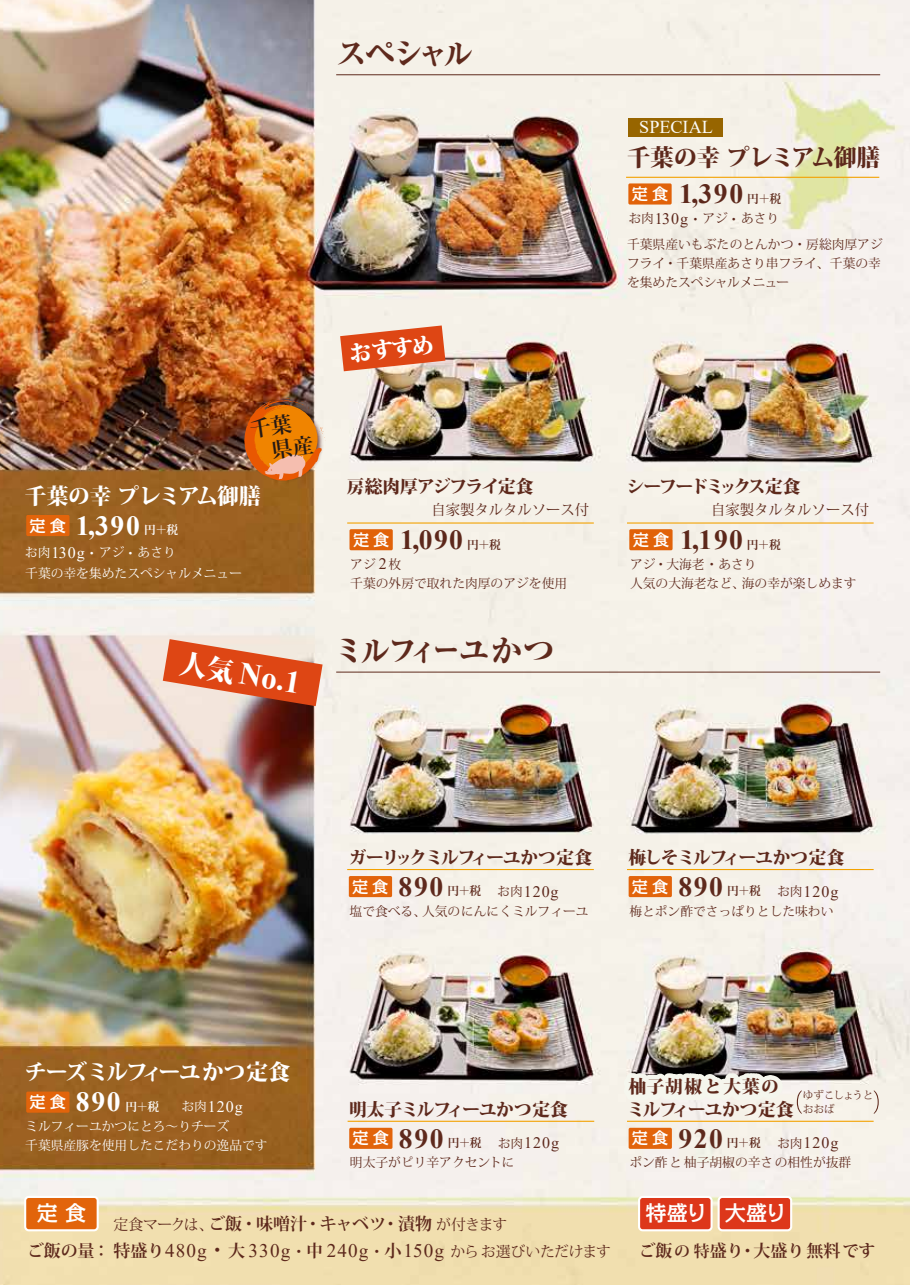
<style>
.page{position:relative;width:910px;height:1285px;background:#fff}
.page>*{position:absolute;margin:0;border:0;box-sizing:border-box;transform-origin:0 0}
.t1{font:700 31.2px "Times New Roman";color:#fff}
.t2{font:800 30.9px "Ryumin Pr 5";letter-spacing:-.11em;color:#5e291c}
.t3{font:700 27.6px "Times New Roman";letter-spacing:.06em;color:#5d281b}
.t4{font:700 27.6px "Times New Roman";letter-spacing:.06em;color:#5e291c}
.t5{font:700 27.6px "Times New Roman";letter-spacing:.06em;color:#fff}
.t6{font:800 23.4px "Koz Min Pro";letter-spacing:-.02em;color:#5d281b}
.t7{font:800 22.35px "Koz Min Pro";color:#fff}
.t8{font:800 21.75px "Koz Min Pro";letter-spacing:-.04em;color:#fff}
.t9{font:800 21.75px "Koz Min Pro";letter-spacing:-.02em;color:#fff}
.t10{font:500 21.3px "Kakumin Pro";letter-spacing:-.045em;color:#fff}
.t11{font:700 21.15px/23.2px "Koz Min Pro";color:#241915}
.t12{font:19.2px "Times New Roman";letter-spacing:.06em;color:#5d281c}
.t13{font:18.15px "Times New Roman";color:#fbfbf9}
.t14{font:800 17.7px "Koz Min Pro";letter-spacing:-.06em;color:#5e291c}
.t15{font:800 17.7px "Koz Min Pro";letter-spacing:-.06em;color:#5d281b}
.t16{font:800 17.7px "Koz Min Pro";letter-spacing:-.15em;color:#5d281b}
.t17{font:800 17.7px "Koz Min Pro";letter-spacing:.065em;color:#5e291c}
.t18{font:700 16.95px "Koz Min Pro";color:#5d281c}
.t19{font:500 16.35px "Kakumin Pro";letter-spacing:.235em;color:#fff}
.t20{font:15.9px "Times New Roman";letter-spacing:.06em;color:#5d281c}
.t21{font:15.9px "Times New Roman";color:#fff}
.t22{font:14.4px "Koz Min Pro";color:#5d281b}
.t23{font:12.75px/19.2px "Koz Min Pro";color:#5d281b}
.t24{font:12.75px "Koz Min Pro";color:#5e291c}
.t25{font:12.75px/19.2px "Koz Min Pro";color:#fff}
.t26{font:700 11.7px "Koz Min Pro";color:#5e291c}
.t27{font:700 11.7px "Koz Min Pro";color:#5d281b}
.t28{font:700 11.7px "Koz Min Pro";color:#fff}
.t29{font:10.65px/13.8px "Koz Min Pro";letter-spacing:-.02em;color:#5d281b}
.s1{font-family:"Times New Roman";font-size:15.9px}
.s2{font-family:"Koz Min Pro";font-weight:800;font-size:27.6px}
.s3{font-family:"Kakumin Pro";font-weight:500;font-size:16.35px;color:#fff}
.s4{font-family:"Times New Roman";font-size:15.9px;color:#5d271b}
.s5{color:#5d271b}
.s6{font-family:"Koz Min Pro";font-size:12.75px}
.s7{font-family:"Koz Min Pro";font-size:12.75px;color:#5e291c}
.s8{font-weight:400;font-size:14.85px}
.s9{font-family:"Koz Min Pro";font-weight:700;font-size:16.95px}
.s10{font-family:"Koz Min Pro";font-weight:700}
.s11{font-family:"Koz Min Pro";font-weight:500;font-size:14.85px}
.s12{font-family:"Koz Min Pro";font-size:14.85px}
.s13{font-size:15.9px}
</style>
<div class="page">
<img style="left:0;top:0;width:910px;height:1284px">
<hr style="left:627px;top:1120px;width:247px;height:1px;background:#f3a100">
<div style="left:629px;top:1127px;width:43px;height:21px;background:#e2640b;border-radius:2px"></div>
<img style="left:613px;top:924px;width:175px;height:202px">
<hr style="left:627px;top:868px;width:247px;height:1px;background:#f3a100">
<div style="left:629px;top:875px;width:43px;height:22px;background:#e2640b;border-radius:2px"></div>
<hr style="left:348px;top:1120px;width:246px;height:1px;background:#f3a100">
<div style="left:349px;top:1127px;width:43px;height:21px;background:#e2640b;border-radius:2px"></div>
<div style="left:26px;top:1091px;width:44px;height:21px;background:#e2640b;border-radius:2px"></div>
<hr style="left:336px;top:671px;width:544px;height:1px;background:#5e2a1c">
<svg style="left:163px;top:639px;width:160px;height:67px;background:#e17f5d"></svg>
<div style="left:24px;top:1195px;width:75px;height:36px;border:4px solid #fff;border-radius:3px"></div>
<div style="left:26px;top:1197px;width:71px;height:31px;background:#e2640b;border-radius:3px"></div>
<hr style="left:626px;top:177px;width:253px;height:1px;background:#f3a100">
<div style="left:628px;top:183px;width:44px;height:21px;background:#e16209;border-radius:2px"></div>
<div style="left:628px;top:118px;width:95px;height:18px;background:#976500"></div>
<hr style="left:336px;top:74px;width:544px;height:1px;background:#5e2a1c">
<hr style="left:347px;top:868px;width:247px;height:1px;background:#f3a100">
<div style="left:349px;top:875px;width:43px;height:22px;background:#e2640b;border-radius:2px"></div>
<hr style="left:627px;top:522px;width:247px;height:1px;background:#f3a100">
<div style="left:629px;top:529px;width:44px;height:21px;background:#e16209;border-radius:2px"></div>
<hr style="left:347px;top:522px;width:247px;height:1px;background:#f3a100">
<div style="left:349px;top:529px;width:44px;height:21px;background:#e16209;border-radius:2px"></div>
<div style="left:26px;top:515px;width:44px;height:21px;background:#e2640b;border-radius:2px"></div>
<svg style="left:797px;top:1090px;width:5px;height:23px"></svg>
<svg style="left:874px;top:1090px;width:5px;height:23px"></svg>
<img style="left:244px;top:480px;width:81px;height:3px">
<img style="left:244px;top:398px;width:81px;height:82px">
<div style="left:638px;top:1195px;width:75px;height:36px;border:4px solid #fff;border-radius:3px"></div>
<div style="left:640px;top:1197px;width:70px;height:31px;background:#dd371a;border-radius:3px"></div>
<div style="left:718px;top:1195px;width:74px;height:36px;border:4px solid #fff;border-radius:3px"></div>
<div style="left:720px;top:1197px;width:70px;height:31px;background:#dd371a;border-radius:3px"></div>
<svg style="left:340px;top:325px;width:105px;height:46px;background:#e26e46"></svg>
<h3 class="t11" style="left:267px;top:414px;width:44px;text-indent:-19px;rotate:-8deg">千葉県産</h3>
<h3 class="t9" style="left:25px;top:479px;width:237px">千葉の幸 プレミアム御膳</h3>
<h3 class="t5" style="left:76px;top:505px;width:65px">1,390</h3>
<p class="t28" style="left:144px;top:521px;width:35px">円＋税</p>
<p class="t25" style="left:25px;top:563px;width:218px">千葉の幸を集めたスペシャルメニュー</p>
<p class="t19" style="left:30px;top:512px;width:38px">定食</p>
<p class="t25" style="left:25px;top:542px;width:152px">お肉<span class="s1">130g</span>・アジ・あさり</p>
<h1 class="t1" style="left:183px;top:641px;width:123px;rotate:9deg"><span class="s2">人気</span> No.1</h1>
<h2 class="t2" style="left:336px;top:29px;width:139px">スペシャル</h2>
<h3 class="t7" style="left:348px;top:337px;width:86px;rotate:-6deg">おすすめ</h3>
<h3 class="t13" style="left:639px;top:114px;width:75px">SPECIAL</h3>
<h3 class="t6" style="left:627px;top:140px;width:255px">千葉の幸 プレミアム御膳</h3>
<h3 class="t3" style="left:632px;top:174px;width:113px"><span class="s3">定食</span> 1,390</h3>
<p class="t27" style="left:747px;top:190px;width:35px">円＋税</p>
<p class="t23" style="left:628px;top:208px;width:152px">お肉<span class="s4">130g</span><span class="s5">・</span>アジ<span class="s5">・</span>あさり</p>
<p class="t23" style="left:627px;top:234px;width:257px">千葉県産いもぶたのとんかつ・房総肉厚アジフライ・千葉県産あさり串フライ、千葉の幸を集めたスペシャルメニュー</p>
<h3 class="t15" style="left:347px;top:473px;width:188px">房総肉厚アジフライ定食</h3>
<p class="t19" style="left:353px;top:526px;width:38px">定食</p>
<h3 class="t16" style="left:627px;top:473px;width:175px">シーフードミックス定食</h3>
<p class="t19" style="left:633px;top:526px;width:38px">定食</p>
<p class="t22" style="left:431px;top:499px;width:159px">自家製タルタルソース付</p>
<p class="t22" style="left:711px;top:499px;width:159px">自家製タルタルソース付</p>
<h3 class="t3" style="left:400px;top:520px;width:64px">1,090</h3>
<p class="t27" style="left:467px;top:535px;width:35px">円＋税</p>
<h3 class="t3" style="left:680px;top:520px;width:64px">1,190</h3>
<p class="t27" style="left:747px;top:535px;width:35px">円＋税</p>
<p class="t23" style="left:630px;top:554px;width:228px">アジ・大海老・あさり<br>人気の大海老など、海の幸が楽しめます</p>
<p class="t23" style="left:350px;top:554px;width:218px">アジ <span class="s1">2</span>枚<br>千葉の外房で取れた肉厚のアジを使用</p>
<h2 class="t2" style="left:334px;top:626px;width:223px">ミルフィーユかつ</h2>
<h3 class="t8" style="left:25px;top:1055px;width:267px">チーズミルフィーユかつ定食</h3>
<h3 class="t5" style="left:76px;top:1082px;width:46px">890</h3>
<p class="t28" style="left:125px;top:1097px;width:35px">円＋税</p>
<p class="t25" style="left:25px;top:1116px;width:244px">ミルフィーユかつにとろ～りチーズ<br>千葉県産豚を使用したこだわりの逸品です</p>
<p class="t19" style="left:30px;top:1088px;width:38px">定食</p>
<p class="t21" style="left:181px;top:1095px;width:63px"><span class="s6">お肉</span>120g</p>
<h3 class="t14" style="left:349px;top:844px;width:245px">ガーリックミルフィーユかつ定食</h3>
<p class="t20" style="left:497px;top:879px;width:63px"><span class="s7">お肉</span>120g</p>
<h3 class="t4" style="left:399px;top:866px;width:46px">890</h3>
<p class="t26" style="left:447px;top:882px;width:35px">円＋税</p>
<p class="t24" style="left:350px;top:901px;width:241px">塩で食べる、人気のにんにくミルフィーユ</p>
<p class="t19" style="left:352px;top:873px;width:38px">定食</p>
<h3 class="t14" style="left:628px;top:844px;width:217px">梅しそミルフィーユかつ定食</h3>
<p class="t20" style="left:777px;top:879px;width:63px"><span class="s7">お肉</span>120g</p>
<h3 class="t4" style="left:678px;top:866px;width:46px">890</h3>
<p class="t26" style="left:727px;top:882px;width:35px">円＋税</p>
<p class="t24" style="left:629px;top:901px;width:206px">梅とポン酢でさっぱりとした味わい</p>
<p class="t19" style="left:632px;top:873px;width:38px">定食</p>
<h3 class="t14" style="left:349px;top:1095px;width:220px">明太子ミルフィーユかつ定食</h3>
<p class="t20" style="left:498px;top:1131px;width:63px"><span class="s7">お肉</span>120g</p>
<h3 class="t4" style="left:399px;top:1118px;width:46px">890</h3>
<p class="t26" style="left:448px;top:1133px;width:35px">円＋税</p>
<p class="t24" style="left:350px;top:1153px;width:166px">明太子がピリ辛アクセントに</p>
<p class="t19" style="left:352px;top:1124px;width:38px">定食</p>
<h3 class="t17" style="left:628px;top:1073px;width:152px">柚子胡椒と大葉の</h3>
<h3 class="t15" style="left:627px;top:1095px;width:169px">ミルフィーユかつ定食</h3>
<p class="t29" style="left:803px;top:1087px;width:72px">ゆずこしょうとおおば</p>
<h3 class="t4" style="left:678px;top:1118px;width:46px">920</h3>
<p class="t26" style="left:727px;top:1133px;width:35px">円＋税</p>
<p class="t24" style="left:629px;top:1153px;width:223px">ポン酢と柚子胡椒の辛さの相性が抜群</p>
<p class="t19" style="left:632px;top:1124px;width:38px">定食</p>
<p class="t20" style="left:777px;top:1131px;width:63px"><span class="s7">お肉</span>120g</p>
<h3 class="t10" style="left:37px;top:1196px;width:51px">定 食</h3>
<h3 class="t18" style="left:114px;top:1211px;width:395px"><span class="s8">定食マークは、</span>ご飯・味噌汁・キャベツ・漬物<span class="s8">が付きます</span></h3>
<h3 class="t12" style="left:27px;top:1236px;width:586px"><span class="s9">ご飯の量： 特盛り</span>480g<span class="s10">・</span><span class="s9">大</span> 330g<span class="s11">・</span><span class="s9">中</span> 240g<span class="s11">・</span><span class="s9">小</span>150g <span class="s12">からお選びいただけます</span></h3>
<h3 class="t10" style="left:645px;top:1196px;width:143px">特盛り 大盛り</h3>
<h3 class="t18" style="left:639px;top:1238px;width:238px">ご飯<span class="s13">の特</span>盛り・大盛り無料です</h3>
</div>
